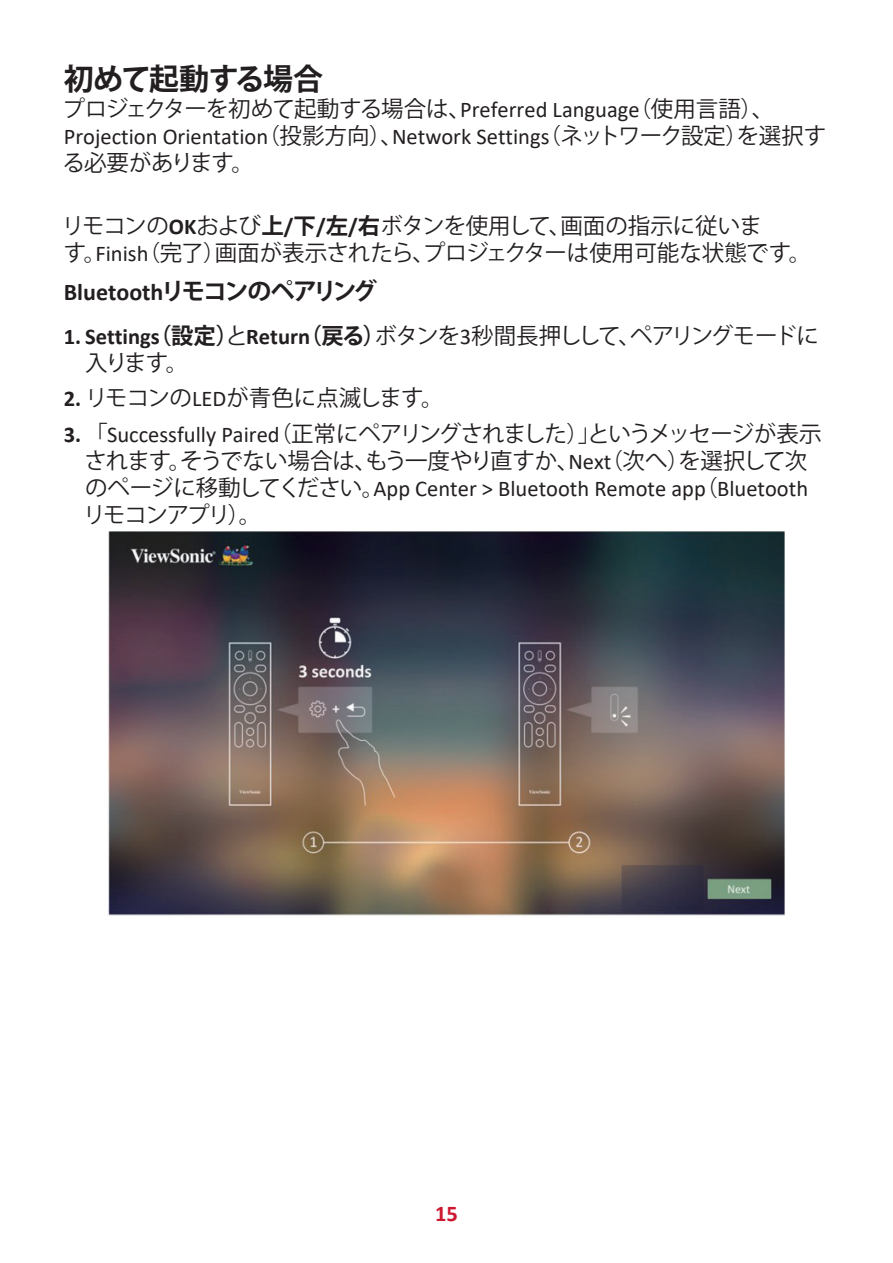
<style>
.page{position:relative;width:893px;height:1263px;background:#fff}
.page>*{position:absolute;margin:0;border:0;box-sizing:border-box;transform-origin:0 0}
.t1{font:700 30px "Koz Go Pro";letter-spacing:-.04em;color:#231f20}
.t2{font:700 24px "Koz Go Pro";letter-spacing:-.11em;color:#231f20}
.t3{font:22.5px/27px "Koz Go Pro";letter-spacing:-.04em;color:#231f20;text-align:center}
.t4{font:22.5px "Calibri";color:#231f20}
.t5{font:22.5px/27px "Koz Go Pro";letter-spacing:-.02em;color:#231f20}
.t6{font:22.5px/27px "Koz Go Pro";letter-spacing:-.075em;color:#231f20}
.t7{font:22.5px "Koz Go Pro";letter-spacing:-.08em;color:#231f20}
.t8{font:700 22.5px "Calibri";color:#ce182f}
.s1{font-family:"Calibri"}
.s2{font-family:"Koz Go Pro"}
.s3{font-family:"Calibri";font-weight:700}
.s4{font-weight:700}
</style>
<div class="page">
<img style="left:107px;top:532px;width:678px;height:384px">
<h1 class="t1" style="left:64px;top:60px;width:261px">初めて起動する場合</h1>
<p class="t3" style="left:63px;top:96px;width:713px">プロジェクターを初めて起動する場合は、<span class="s1">Preferred Language</span>（使用言語）、</p>
<p class="t4" style="left:64px;top:121px;width:764px">Projection Orientation<span class="s2">（投影方向）、</span>Network Settings<span class="s2">（ネットワーク設定）を選択す</span></p>
<p class="t3" style="left:62px;top:150px;width:193px">る必要があります。</p>
<p class="t5" style="left:62px;top:213px;width:751px">リモコンの<span class="s3">OK</span>および<span class="s4">上</span><span class="s3">/</span><span class="s4">下</span><span class="s3">/</span><span class="s4">左</span><span class="s3">/</span><span class="s4">右</span>ボタンを使用して、画面の指示に従いま<br>す。<span class="s1">Finish</span>（完了）画面が表示されたら、プロジェクターは使用可能な状態です。</p>
<p class="t2" style="left:64px;top:276px;width:315px"><span class="s1">Bluetooth</span>リモコンのペアリング</p>
<p class="t6" style="left:85px;top:323px;width:736px;text-indent:-21px"><span class="s3">1. Settings</span><span class="s4">（設定）</span>と<span class="s3">Return</span><span class="s4">（戻る）</span>ボタンを<span class="s1">3</span>秒間長押しして、ペアリングモードに入ります。</p>
<p class="t3" style="left:64px;top:385px;width:381px"><span class="s3">2.</span> リモコンの<span class="s1">LED</span>が青色に点滅します。</p>
<p class="t3" style="left:64px;top:421px;width:759px"><span class="s3">3.</span> 「<span class="s1">Successfully Paired</span>（正常にペアリングされました）」というメッセージが表示されます。そうでない場合は、もう一度やり直すか、<span class="s1">Next</span>（次へ）を選択して次</p>
<p class="t4" style="left:85px;top:473px;width:725px"><span class="s2">のページに移動してください。</span>App Center &gt; Bluetooth Remote app<span class="s2">（</span>Bluetooth</p>
<p class="t7" style="left:83px;top:500px;width:180px">リモコンアプリ）。</p>
<p class="t8" style="left:435px;top:1197px;width:24px">15</p>
</div>
